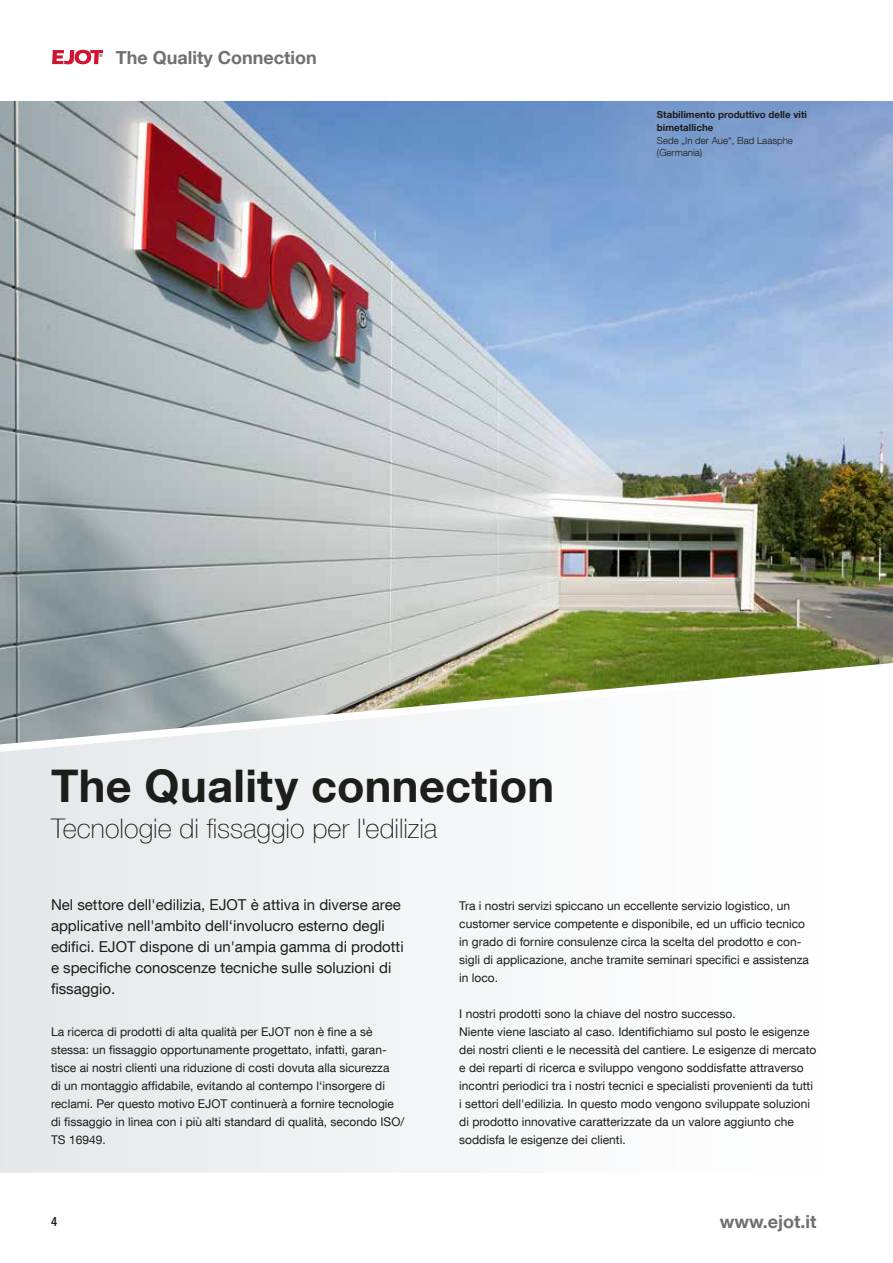
<style>
.page{position:relative;width:893px;height:1263px;background:#fff}
.page>*{position:absolute;margin:0;border:0;box-sizing:border-box;transform-origin:0 0}
.t1{font:700 45px "Helvetica Neue LT Com";letter-spacing:.005em;color:#1d1d1b}
.t2{font:100 27px "Helvetica Neue LT Com";color:#1d1d1b}
.t3{font:700 18px "Helvetica Neue LT Com";color:#70706f}
.t4{font:15px/21px "Helvetica Neue LT Com";color:#1d1d1b}
.t5{font:500 condensed 12.75px "Helvetica Neue LT Com";color:#1d1d1b}
.t6{font:12px/18px "Helvetica Neue LT Com";color:#1d1d1b}
.t7{font:700 9.75px/12.8px "Helvetica Neue LT Com";color:#1d1d1b}
.t8{font:300 9.75px/12.8px "Helvetica Neue LT Com";color:#1d1d1b}
</style>
<div class="page">
<svg style="left:52px;top:50px;width:51px;height:14px"></svg>
<img style="left:0;top:102px;width:893px;height:472px">
<svg style="left:0;top:574px;width:893px;height:599px"></svg>
<h3 class="t3" style="left:116px;top:46px;width:202px">The Quality Connection</h3>
<p class="t7" style="left:657px;top:108px;width:151px">Stabilimento produttivo delle viti bimetalliche</p>
<p class="t8" style="left:657px;top:134px;width:138px">Sede „In der Aue“, Bad Laasphe (Germania)</p>
<h1 class="t1" style="left:51px;top:758px;width:505px">The Quality connection</h1>
<h2 class="t2" style="left:51px;top:812px;width:388px">Tecnologie di fissaggio per l'edilizia</h2>
<p class="t4" style="left:51px;top:894px;width:354px">Nel settore dell'edilizia, EJOT è attiva in diverse aree applicative nell'ambito dell‘involucro esterno degli edifici. EJOT dispone di un'ampia gamma di prodotti e specifiche conoscenze tecniche sulle soluzioni di fissaggio.</p>
<p class="t6" style="left:51px;top:1023px;width:355px">La ricerca di prodotti di alta qualità per EJOT non è fine a sè stessa: un fissaggio opportunamente progettato, infatti, garan&shy;tisce ai nostri clienti una riduzione di costi dovuta alla sicurezza<br>di un montaggio affidabile, evitando al contempo l‘insorgere di reclami. Per questo motivo EJOT continuerà a fornire tecnologie di fissaggio in linea con i più alti standard di qualità, secondo ISO/ TS 16949.</p>
<p class="t6" style="left:459px;top:897px;width:351px">Tra i nostri servizi spiccano un eccellente servizio logistico, un customer service competente e disponibile, ed un ufficio tecnico in grado di fornire consulenze circa la scelta del prodotto e con&shy;sigli di applicazione, anche tramite seminari specifici e assistenza in loco.</p>
<p class="t6" style="left:459px;top:1005px;width:359px">I nostri prodotti sono la chiave del nostro successo.<br>Niente viene lasciato al caso. Identifichiamo sul posto le esigenze dei nostri clienti e le necessità del cantiere. Le esigenze di mercato e dei reparti di ricerca e sviluppo vengono soddisfatte attraverso incontri periodici tra i nostri tecnici e specialisti provenienti da tutti i settori dell'edilizia. In questo modo vengono sviluppate soluzioni di prodotto innovative caratterizzate da un valore aggiunto che soddisfa le esigenze dei clienti.</p>
<p class="t5" style="left:51px;top:1214px;width:8px">4</p>
<h3 class="t3" style="left:720px;top:1210px;width:98px">www.ejot.it</h3>
</div>
